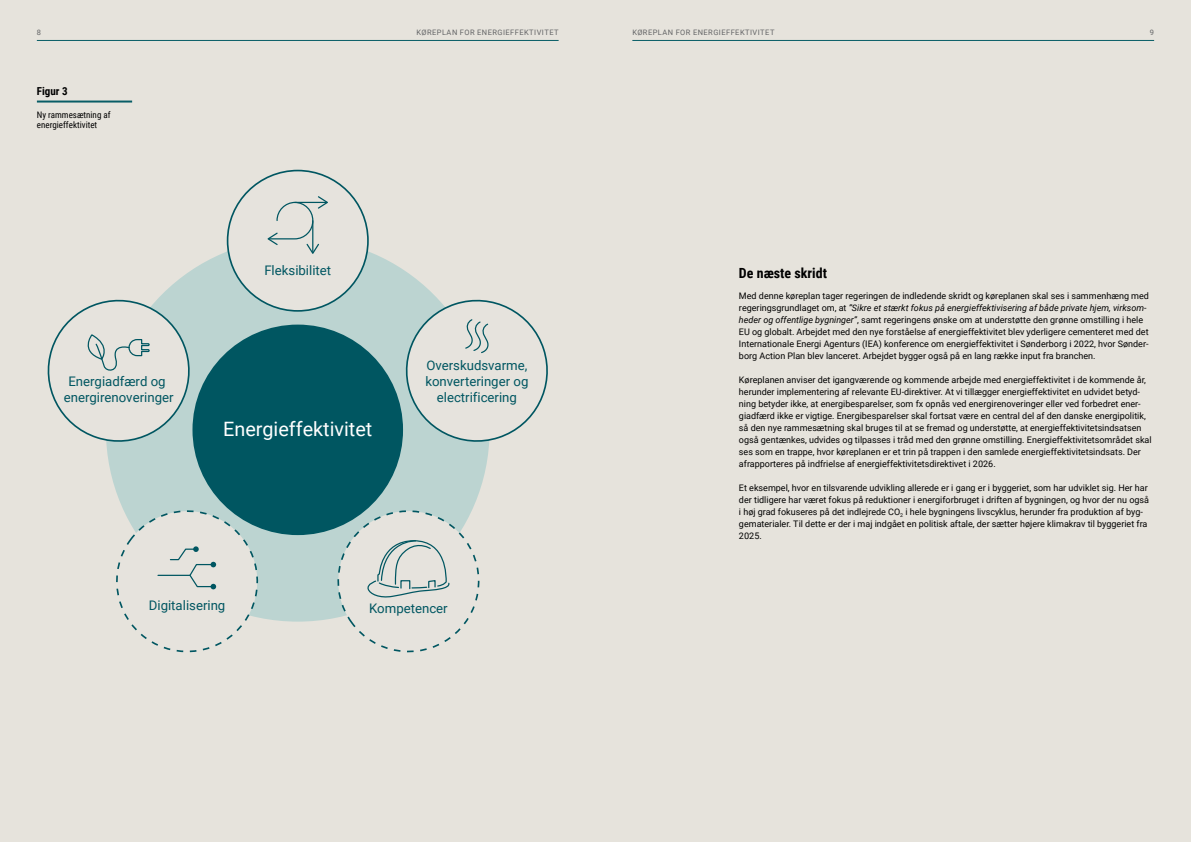
<style>
.page{position:relative;width:1191px;height:842px;background:#e6e3dc}
.page>*{position:absolute;margin:0;border:0;box-sizing:border-box;transform-origin:0 0}
.t1{font:19.8px "Roboto";color:#fff}
.t2{font:700 14px "Roboto Condensed";color:#000}
.t3{font:13.2px/15.8px "Roboto";color:#005661;text-align:center}
.t4{font:700 11px "Roboto Condensed";color:#000}
.t5{font:9px/12px "Roboto";color:#000}
.t6{font:9px/10.8px "Roboto Condensed";color:#000}
.t7{font:7.5px "Roboto";letter-spacing:.06em;color:#636466}
.s1{font-style:italic}
</style>
<div class="page">
<div style="left:106px;top:238px;width:383px;height:384px;background:#bcd4d1;border-radius:50%"></div>
<div style="left:228px;top:171px;width:140px;height:140px;background:#e6e3dd;border-radius:50%"></div>
<div style="left:192px;top:325px;width:211px;height:210px;background:#005661;border-radius:50%"></div>
<svg style="left:396px;top:290px;width:152px;height:159px"></svg>
<svg style="left:47px;top:299px;width:150px;height:150px"></svg>
<svg style="left:267px;top:196px;width:61px;height:58px"></svg>
<svg style="left:116px;top:502px;width:151px;height:151px"></svg>
<svg style="left:329px;top:499px;width:151px;height:154px"></svg>
<hr style="left:37px;top:101px;width:95px;height:2px;background:#085d66">
<hr style="left:37px;top:40px;width:521px;height:1px;background:#085d66">
<hr style="left:632px;top:40px;width:522px;height:1px;background:#085d66">
<p class="t7" style="left:37px;top:27px;width:6px">8</p>
<p class="t7" style="left:416px;top:27px;width:143px">KØREPLAN FOR ENERGIEFFEKTIVITET</p>
<p class="t7" style="left:632px;top:27px;width:143px">KØREPLAN FOR ENERGIEFFEKTIVITET</p>
<p class="t7" style="left:1149px;top:27px;width:6px">9</p>
<p class="t4" style="left:37px;top:83px;width:32px">Figur 3</p>
<p class="t6" style="left:37px;top:109px;width:75px">Ny rammesætning af energieffektivitet</p>
<h3 class="t3" style="left:64px;top:373px;width:111px">Energiadfærd og energirenoveringer</h3>
<h3 class="t3" style="left:264px;top:262px;width:68px">Fleksibilitet</h3>
<h1 class="t1" style="left:223px;top:415px;width:151px">Energieffektivitet</h1>
<h3 class="t3" style="left:425px;top:357px;width:105px">Overskudsvarme, konverteringer og electrificering</h3>
<h3 class="t3" style="left:149px;top:597px;width:78px">Digitalisering</h3>
<h3 class="t3" style="left:369px;top:600px;width:80px">Kompetencer</h3>
<h2 class="t2" style="left:739px;top:263px;width:89px">De næste skridt</h2>
<p class="t5" style="left:739px;top:290px;width:411px">Med denne køreplan tager regeringen de indledende skridt og køreplanen skal ses i sammenhæng med regeringsgrundlaget om, at <span class="s1">”Sikre et stærkt fokus på energieffektivisering af både private hjem, virksom&shy;heder og offentlige bygninger”</span>, samt regeringens ønske om at understøtte den grønne omstilling i hele EU og globalt. Arbejdet med den nye forståelse af energieffektivitet blev yderligere cementeret med det Internationale Energi Agenturs (IEA) konference om energieffektivitet i Sønderborg i 2022, hvor Sønder&shy;borg Action Plan blev lanceret. Arbejdet bygger også på en lang række input fra branchen.</p>
<p class="t5" style="left:739px;top:374px;width:414px">Køreplanen anviser det igangværende og kommende arbejde med energieffektivitet i de kommende år, herunder implementering af relevante EU-direktiver. At vi tillægger energieffektivitet en udvidet betyd&shy;ning betyder ikke, at energibesparelser, som fx opnås ved energirenoveringer eller ved forbedret ener&shy;giadfærd ikke er vigtige. Energibesparelser skal fortsat være en central del af den danske energipolitik, så den nye rammesætning skal bruges til at se fremad og understøtte, at energieffektivitetsindsatsen også gentænkes, udvides og tilpasses i tråd med den grønne omstilling. Energieffektivitetsområdet skal ses som en trappe, hvor køreplanen er et trin på trappen i den samlede energieffektivitetsindsats. Der afrapporteres på indfrielse af energieffektivitetsdirektivet i 2026.</p>
<p class="t5" style="left:739px;top:482px;width:411px">Et eksempel, hvor en tilsvarende udvikling allerede er i gang er i byggeriet, som har udviklet sig. Her har der tidligere har været fokus på reduktioner i energiforbruget i driften af bygningen, og hvor der nu også i høj grad fokuseres på det indlejrede CO<sub>2</sub> i hele bygningens livscyklus, herunder fra produktion af byg&shy;gematerialer. Til dette er der i maj indgået en politisk aftale, der sætter højere klimakrav til byggeriet fra 2025.</p>
</div>
